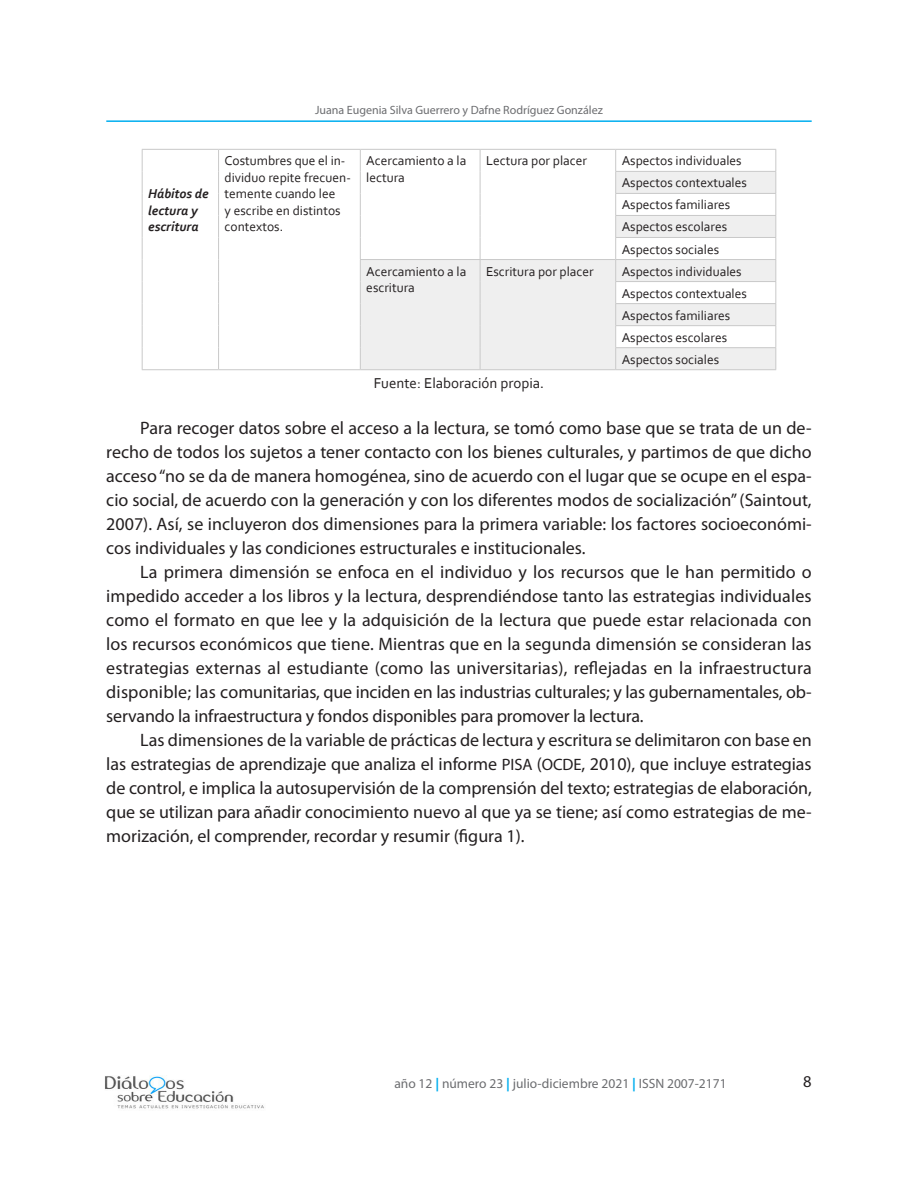
<style>
.page{position:relative;width:918px;height:1188px;background:#fff}
.page>*{position:absolute;margin:0;border:0;box-sizing:border-box;transform-origin:0 0}
.sangria{font:18px/24px "Myriad Pro";color:#231f20;text-align:justify}
.t1{font:16.5px "Myriad Pro";color:#231f20}
.Cuadros_texto{font:15px "Corbel";color:#231f20}
.Cuadros_texto-2{font:13.5px/16.5px "Corbel";color:#231f20}
.t2{font:13.5px "Myriad Pro";color:#6c6d70}
.Cuadros_texto-3{font:italic 700 13.5px/16.5px "Corbel";color:#231f20}
.t3{font:12px "Myriad Pro";color:#6c6d70}
.s1{font-size:16.5px}
.s2{font-weight:700;color:#00aeef}
</style>
<div class="page">
<hr style="left:106px;top:120px;width:706px;height:2px;background:#00aeef">
<img style="left:105px;top:1075px;width:159px;height:34px">
<svg style="left:361px;top:171px;width:414px;height:198px;fill:#efefef"></svg>
<hr style="left:142px;top:149px;width:77px;height:1px;background:#c9c9c9">
<hr style="left:219px;top:149px;width:141px;height:1px;background:#c9c9c9">
<hr style="left:360px;top:149px;width:120px;height:1px;background:#c9c9c9">
<hr style="left:480px;top:149px;width:136px;height:1px;background:#c9c9c9">
<hr style="left:616px;top:149px;width:160px;height:1px;background:#c9c9c9">
<hr style="left:615px;top:171px;width:161px;height:1px;background:#c9c9c9">
<hr style="left:615px;top:193px;width:161px;height:1px;background:#c9c9c9">
<hr style="left:615px;top:215px;width:161px;height:1px;background:#c9c9c9">
<hr style="left:615px;top:237px;width:161px;height:1px;background:#c9c9c9">
<hr style="left:360px;top:259px;width:120px;height:1px;background:#c9c9c9">
<hr style="left:480px;top:259px;width:136px;height:1px;background:#c9c9c9">
<hr style="left:616px;top:259px;width:160px;height:1px;background:#c9c9c9">
<hr style="left:615px;top:281px;width:161px;height:1px;background:#c9c9c9">
<hr style="left:615px;top:303px;width:161px;height:1px;background:#c9c9c9">
<hr style="left:615px;top:325px;width:161px;height:1px;background:#c9c9c9">
<svg style="left:142px;top:150px;width:1px;height:219px"></svg>
<svg style="left:218px;top:150px;width:1px;height:219px"></svg>
<svg style="left:360px;top:150px;width:1px;height:219px"></svg>
<svg style="left:480px;top:150px;width:1px;height:219px"></svg>
<hr style="left:615px;top:347px;width:161px;height:1px;background:#c9c9c9">
<svg style="left:615px;top:150px;width:1px;height:219px"></svg>
<svg style="left:775px;top:150px;width:1px;height:219px"></svg>
<hr style="left:142px;top:369px;width:77px;height:1px;background:#c9c9c9">
<hr style="left:219px;top:369px;width:141px;height:1px;background:#c9c9c9">
<hr style="left:360px;top:369px;width:120px;height:1px;background:#c9c9c9">
<hr style="left:480px;top:369px;width:136px;height:1px;background:#c9c9c9">
<hr style="left:616px;top:369px;width:160px;height:1px;background:#c9c9c9">
<p class="Cuadros_texto-3" style="left:148px;top:185px;width:62px">Hábitos de lectura y escritura</p>
<p class="t3" style="left:315px;top:104px;width:289px">Juana Eugenia Silva Guerrero y Dafne Rodríguez González</p>
<p class="Cuadros_texto-2" style="left:225px;top:152px;width:128px">Costumbres que el in&shy;dividuo repite frecuen&shy;temente cuando lee<br>y escribe en distintos contextos.</p>
<p class="Cuadros_texto-2" style="left:366px;top:152px;width:102px">Acercamiento a la lectura</p>
<p class="Cuadros_texto-2" style="left:486px;top:152px;width:102px">Lectura por placer</p>
<p class="Cuadros_texto-2" style="left:622px;top:152px;width:122px">Aspectos individuales</p>
<p class="Cuadros_texto-2" style="left:622px;top:174px;width:127px">Aspectos contextuales</p>
<p class="Cuadros_texto-2" style="left:622px;top:196px;width:110px">Aspectos familiares</p>
<p class="Cuadros_texto-2" style="left:622px;top:218px;width:107px">Aspectos escolares</p>
<p class="Cuadros_texto-2" style="left:622px;top:240px;width:99px">Aspectos sociales</p>
<p class="Cuadros_texto-2" style="left:366px;top:263px;width:102px">Acercamiento a la escritura</p>
<p class="Cuadros_texto-2" style="left:486px;top:263px;width:109px">Escritura por placer</p>
<p class="Cuadros_texto-2" style="left:622px;top:263px;width:122px">Aspectos individuales</p>
<p class="Cuadros_texto-2" style="left:622px;top:285px;width:127px">Aspectos contextuales</p>
<p class="Cuadros_texto-2" style="left:622px;top:307px;width:110px">Aspectos familiares</p>
<p class="Cuadros_texto-2" style="left:622px;top:329px;width:107px">Aspectos escolares</p>
<p class="Cuadros_texto-2" style="left:622px;top:351px;width:99px">Aspectos sociales</p>
<p class="Cuadros_texto" style="left:374px;top:374px;width:172px">Fuente: Elaboración propia.</p>
<p class="sangria" style="left:106px;top:416px;width:707px;text-indent:34px">Para recoger datos sobre el acceso a la lectura, se tomó como base que se trata de un de&shy;recho de todos los sujetos a tener contacto con los bienes culturales, y partimos de que dicho acceso “no se da de manera homogénea, sino de acuerdo con el lugar que se ocupe en el espa&shy;cio social, de acuerdo con la generación y con los diferentes modos de socialización” (Saintout, 2007). Así, se incluyeron dos dimensiones para la primera variable: los factores socioeconómi&shy;cos individuales y las condiciones estructurales e institucionales.</p>
<p class="sangria" style="left:106px;top:560px;width:707px;text-indent:34px">La primera dimensión se enfoca en el individuo y los recursos que le han permitido o impedido acceder a los libros y la lectura, desprendiéndose tanto las estrategias individuales como el formato en que lee y la adquisición de la lectura que puede estar relacionada con los recursos económicos que tiene. Mientras que en la segunda dimensión se consideran las estrategias externas al estudiante (como las universitarias), reflejadas en la infraestructura disponible; las comunitarias, que inciden en las industrias culturales; y las gubernamentales, ob&shy;servando la infraestructura y fondos disponibles para promover la lectura.</p>
<p class="sangria" style="left:106px;top:728px;width:707px;text-indent:34px">Las dimensiones de la variable de prácticas de lectura y escritura se delimitaron con base en las estrategias de aprendizaje que analiza el informe <span class="s1">PISA</span> (<span class="s1">OCDE</span>, 2010), que incluye estrategias de control, e implica la autosupervisión de la comprensión del texto; estrategias de elaboración, que se utilizan para añadir conocimiento nuevo al que ya se tiene; así como estrategias de me&shy;morización, el comprender, recordar y resumir (figura 1).</p>
<p class="t2" style="left:394px;top:1076px;width:334px">año 12 <span class="s2">|</span> número 23 <span class="s2">|</span> julio-diciembre 2021 <span class="s2">|</span> ISSN 2007-2171</p>
<p class="t1" style="left:803px;top:1072px;width:10px">8</p>
</div>
